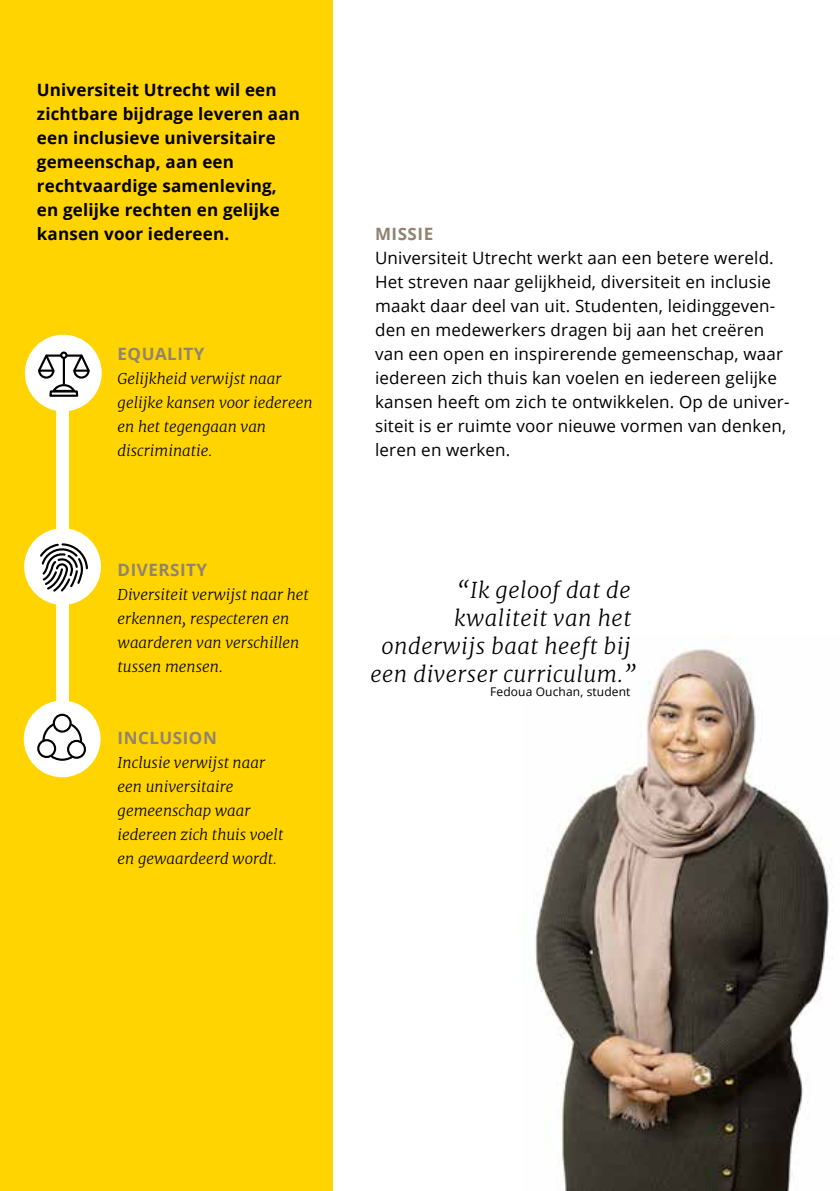
<style>
.page{position:relative;width:840px;height:1191px;background:#fff}
.page>*{position:absolute;margin:0;border:0;box-sizing:border-box;transform-origin:0 0}
.t1{font:italic 300 22px/28px "Merriweather";letter-spacing:.02em;color:#000;text-align:right}
.t2{font:17px/24px "Open Sans";letter-spacing:.01em;color:#000}
.t3{font:700 17px/24px "Open Sans";letter-spacing:.01em;color:#000}
.t4{font:700 17px "Open Sans";letter-spacing:.03em;color:#908470}
.t5{font:italic 300 15px/24px "Merriweather";color:#000}
.t6{font:12px "Open Sans";letter-spacing:.01em;color:#000}
</style>
<div class="page">
<img style="left:535px;top:649px;width:295px;height:542px">
<div style="left:0;top:0;width:332px;height:1191px;background:#ffd400"></div>
<div style="left:56px;top:385px;width:13px;height:366px;background:#fff"></div>
<div style="left:24px;top:700px;width:76px;height:77px;background:#fff;border-radius:50%"></div>
<div style="left:42px;top:721px;width:40px;height:40px;border:2px solid #000;border-radius:50%"></div>
<svg style="left:54px;top:715px;width:17px;height:16px"></svg>
<div style="left:53px;top:713px;width:19px;height:19px;border:2px solid #000;border-radius:50%"></div>
<div style="left:68px;top:741px;width:17px;height:16px;background:#fff;border-radius:50%"></div>
<div style="left:67px;top:740px;width:19px;height:19px;border:2px solid #000;border-radius:50%"></div>
<svg style="left:38px;top:740px;width:17px;height:17px"></svg>
<div style="left:37px;top:739px;width:19px;height:19px;border:2px solid #000;border-radius:50%"></div>
<div style="left:24px;top:528px;width:77px;height:77px;background:#fff;border-radius:50%"></div>
<svg style="left:40px;top:543px;width:49px;height:53px"></svg>
<div style="left:25px;top:335px;width:77px;height:76px;background:#fff;border-radius:50%"></div>
<svg style="left:38px;top:351px;width:52px;height:39px"></svg>
<div style="left:60px;top:351px;width:7px;height:8px;border:2px solid #000;border-radius:50%"></div>
<div style="left:49px;top:390px;width:29px;height:7px;border:2px solid #000"></div>
<p class="t3" style="left:37px;top:77px;width:264px">Universiteit Utrecht wil een zichtbare bijdrage leveren aan een inclusieve universitaire gemeenschap, aan een rechtvaardige samenleving, en gelijke rechten en gelijke kansen voor iedereen.</p>
<p class="t4" style="left:117px;top:342px;width:88px">Equality</p>
<p class="t5" style="left:117px;top:366px;width:196px">Gelijkheid verwijst naar gelijke kansen voor iedereen en het tegengaan van discriminatie.</p>
<p class="t4" style="left:117px;top:558px;width:80px">DIVERSITY</p>
<p class="t5" style="left:117px;top:582px;width:193px">Diversiteit verwijst naar het erkennen, respecteren en waarderen van verschillen tussen mensen.</p>
<p class="t4" style="left:117px;top:726px;width:101px">INCLUSION</p>
<p class="t5" style="left:117px;top:750px;width:167px">Inclusie verwijst naar een universitaire gemeenschap waar iedereen zich thuis voelt en gewaardeerd wordt.</p>
<p class="t4" style="left:375px;top:222px;width:50px">Missie</p>
<p class="t2" style="left:375px;top:245px;width:415px">Universiteit Utrecht werkt aan een betere wereld.<br>Het streven naar gelijkheid, diversiteit en inclusie maakt daar deel van uit. Studenten, leidinggeven&shy;den en medewerkers dragen bij aan het creëren van een open en inspirerende gemeenschap, waar iedereen zich thuis kan voelen en iedereen gelijke kansen heeft om zich te ontwikkelen. Op de univer&shy;siteit is er ruimte voor nieuwe vormen van denken, leren en werken.</p>
<p class="t1" style="left:370px;top:575px;width:267px">“Ik geloof dat de kwaliteit van het onderwijs baat heeft bij een diverser curriculum.”</p>
<p class="t6" style="left:490px;top:683px;width:142px">Fedoua Ouchan, student</p>
</div>
